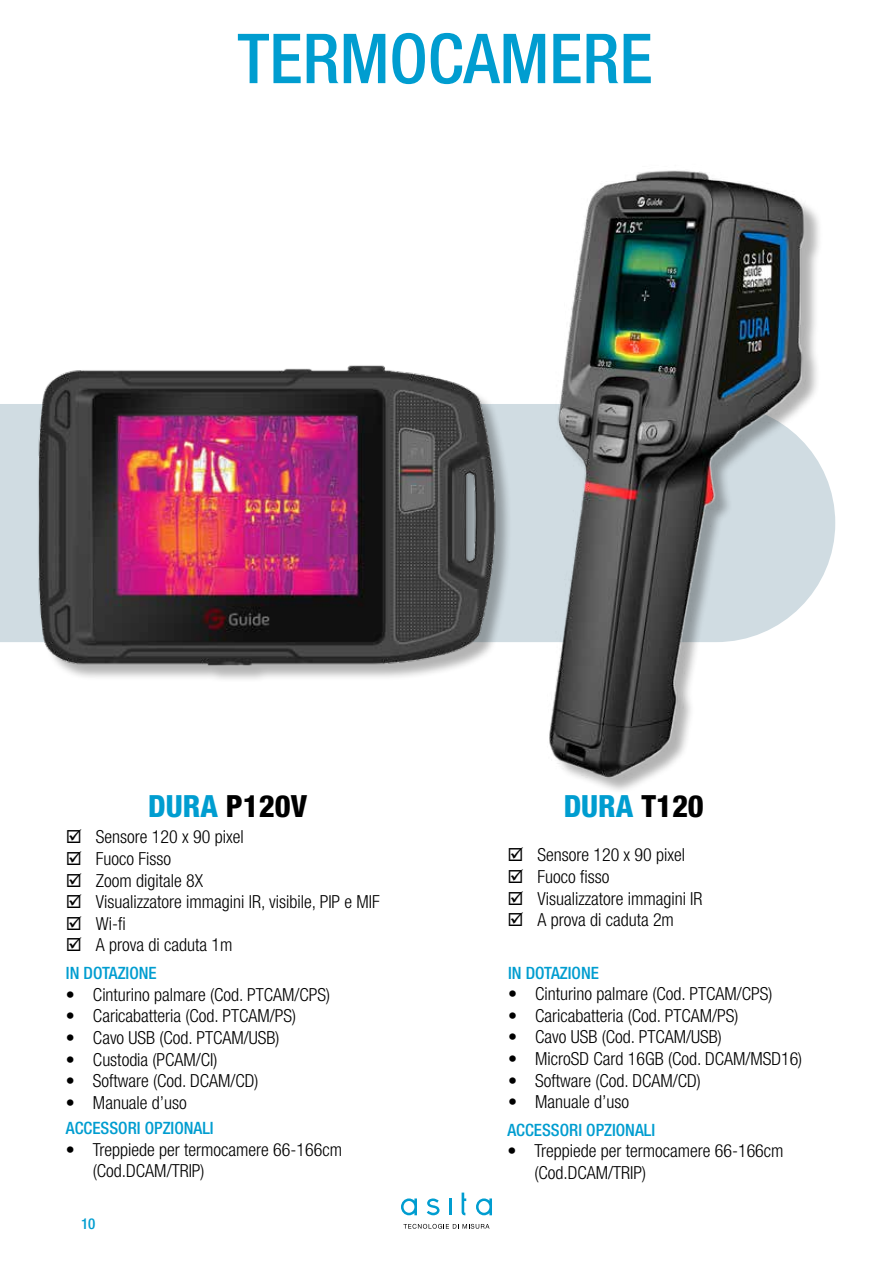
<style>
.page{position:relative;width:893px;height:1263px;background:#fff}
.page>*{position:absolute;margin:0;border:0;box-sizing:border-box;transform-origin:0 0}
.t1{font:500 condensed 69px "Helvetica Neue LT Std";color:#009dd0}
.t2{font:800 condensed 30.6px "Helvetica Neue LT Std";color:#000}
.t3{font:800 condensed 30.6px "Helvetica Neue LT Std";color:#009dd0}
.t4{font:300 condensed 18px/21.6px "Helvetica Neue LT Std";color:#000}
.t5{font:500 condensed 16.95px "Helvetica Neue LT Std";color:#009dd0}
.t6{font:500 condensed 15px "Helvetica Neue LT Std";color:#009dd0}
.s1{color:#009dd0}
.s2{color:#000}
</style>
<div class="page">
<img style="left:1px;top:365px;width:496px;height:314px">
<img style="left:497px;top:170px;width:339px;height:620px">
<svg style="left:401px;top:1198px;width:16px;height:17px"></svg>
<svg style="left:427px;top:1198px;width:13px;height:17px"></svg>
<hr style="left:449px;top:1198px;width:3px;height:17px;background:#009dd0">
<svg style="left:462px;top:1192px;width:4px;height:23px"></svg>
<svg style="left:476px;top:1198px;width:16px;height:17px"></svg>
<svg style="left:403px;top:1224px;width:86px;height:5px"></svg>
<h1 class="t1" style="left:237px;top:18px;width:417px">TERMOCAMERE</h1>
<h2 class="t2" style="left:148px;top:787px;width:160px"><span class="s1">DURA</span> P120V</h2>
<p class="t4" style="left:96px;top:826px;width:285px">Sensore 120 x 90 pixel<br>Fuoco Fisso<br>Zoom digitale 8X<br>Visualizzatore immagini IR, visibile, PIP e MIF<br>Wi-fi<br>A prova di caduta 1m</p>
<p class="t5" style="left:66px;top:963px;width:92px">IN DOTAZIONE</p>
<p class="t4" style="left:66px;top:983px;width:266px">• Cinturino palmare (Cod. PTCAM/CPS)</p>
<p class="t4" style="left:66px;top:1005px;width:232px">• Caricabatteria (Cod. PTCAM/PS)</p>
<p class="t4" style="left:66px;top:1027px;width:215px">• Cavo USB (Cod. PTCAM/USB)</p>
<p class="t4" style="left:66px;top:1048px;width:153px">• Custodia (PCAM/CI)</p>
<p class="t4" style="left:66px;top:1070px;width:194px">• Software (Cod. DCAM/CD)</p>
<p class="t4" style="left:66px;top:1091px;width:122px">• Manuale d’uso</p>
<p class="t5" style="left:66px;top:1118px;width:149px">ACCESSORI OPZIONALI</p>
<p class="t4" style="left:93px;top:1138px;width:251px;text-indent:-27px">• Treppiede per termocamere 66-166cm (Cod.DCAM/TRIP)</p>
<p class="t6" style="left:81px;top:1214px;width:16px">10</p>
<h2 class="t3" style="left:564px;top:787px;width:142px">DURA <span class="s2">T120</span></h2>
<p class="t4" style="left:537px;top:844px;width:167px">Sensore 120 x 90 pixel<br>Fuoco fisso<br>Visualizzatore immagini IR<br>A prova di caduta 2m</p>
<p class="t5" style="left:508px;top:962px;width:92px">IN DOTAZIONE</p>
<p class="t4" style="left:508px;top:983px;width:266px">• Cinturino palmare (Cod. PTCAM/CPS)</p>
<p class="t4" style="left:508px;top:1004px;width:232px">• Caricabatteria (Cod. PTCAM/PS)</p>
<p class="t4" style="left:508px;top:1026px;width:215px">• Cavo USB (Cod. PTCAM/USB)</p>
<p class="t4" style="left:508px;top:1047px;width:296px">• MicroSD Card 16GB (Cod. DCAM/MSD16)</p>
<p class="t4" style="left:508px;top:1069px;width:194px">• Software (Cod. DCAM/CD)</p>
<p class="t4" style="left:508px;top:1091px;width:122px">• Manuale d’uso</p>
<p class="t5" style="left:507px;top:1119px;width:149px">ACCESSORI OPZIONALI</p>
<p class="t4" style="left:534px;top:1140px;width:251px;text-indent:-27px">• Treppiede per termocamere 66-166cm (Cod.DCAM/TRIP)</p>
</div>
